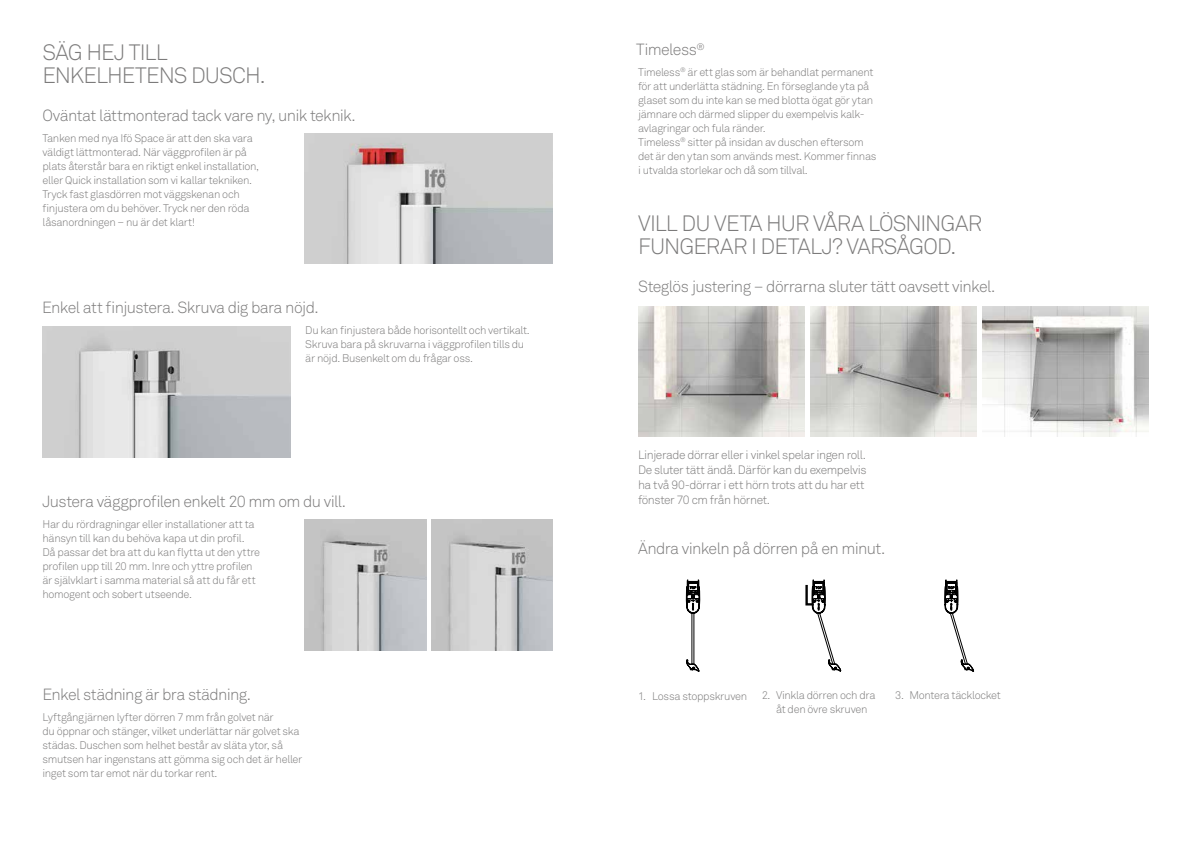
<style>
.page{position:relative;width:1191px;height:842px;background:#fff}
.page>*{position:absolute;margin:0;border:0;box-sizing:border-box;transform-origin:0 0}
.t1{font:22px/23px "Akkurat Light Pro";letter-spacing:-.04em;color:#7c7b7b}
.t2{font:16px "Akkurat Light Pro";letter-spacing:-.04em;color:#7c7b7b}
.t3{font:12px/15px "Akkurat Light Pro";letter-spacing:-.035em;color:#7c7b7b}
.t4{font:11px/14px "Akkurat Light Pro";letter-spacing:-.03em;color:#7c7b7b}
</style>
<div class="page">
<img style="left:305px;top:134px;width:248px;height:130px">
<img style="left:432px;top:520px;width:121px;height:130px">
<img style="left:305px;top:520px;width:121px;height:130px">
<img style="left:43px;top:327px;width:248px;height:130px">
<img style="left:638px;top:306px;width:166px;height:130px">
<img style="left:810px;top:306px;width:166px;height:130px">
<img style="left:982px;top:306px;width:166px;height:130px">
<svg style="left:686px;top:580px;width:14px;height:33px"></svg>
<svg style="left:686px;top:660px;width:13px;height:12px"></svg>
<svg style="left:805px;top:580px;width:36px;height:92px"></svg>
<svg style="left:944px;top:580px;width:29px;height:92px"></svg>
<h1 class="t1" style="left:43px;top:41px;width:225px">SÄG HEJ TILL<br>ENKELHETENS DUSCH.</h1>
<h2 class="t2" style="left:43px;top:106px;width:315px">Oväntat lättmonterad tack vare ny, unik teknik.</h2>
<p class="t4" style="left:43px;top:131px;width:218px">Tanken med nya Ifö Space är att den ska vara väldigt lättmonterad. När väggprofilen är på plats återstår bara en riktigt enkel installation, eller Quick installation som vi kallar tekniken.<br>Tryck fast glasdörren mot väggskenan och finjustera om du behöver. Tryck ner den röda låsanordningen – nu är det klart!</p>
<h2 class="t2" style="left:42px;top:298px;width:278px">Enkel att finjustera. Skruva dig bara nöjd.</h2>
<p class="t4" style="left:305px;top:324px;width:226px">Du kan finjustera både horisontellt och vertikalt.<br>Skruva bara på skruvarna i väggprofilen tills du är nöjd. Busenkelt om du frågar oss.</p>
<h2 class="t2" style="left:43px;top:491px;width:305px">Justera väggprofilen enkelt 20 mm om du vill.</h2>
<p class="t4" style="left:43px;top:517px;width:219px">Har du rördragningar eller installationer att ta hänsyn till kan du behöva kapa ut din profil.<br>Då passar det bra att du kan flytta ut den yttre profilen upp till 20 mm. Inre och yttre profilen är självklart i samma material så att du får ett homogent och sobert utseende.</p>
<h2 class="t2" style="left:43px;top:684px;width:210px">Enkel städning är bra städning.</h2>
<p class="t4" style="left:43px;top:710px;width:261px">Lyftgångjärnen lyfter dörren 7 mm från golvet när<br>du öppnar och stänger, vilket underlättar när golvet ska städas. Duschen som helhet består av släta ytor, så smutsen har ingenstans att gömma sig och det är heller inget som tar emot när du torkar rent.</p>
<h2 class="t2" style="left:636px;top:40px;width:70px">Timeless<sup>®</sup></h2>
<p class="t4" style="left:638px;top:65px;width:240px">Timeless<sup>®</sup> är ett glas som är behandlat permanent för att underlätta städning. En förseglande yta på glaset som du inte kan se med blotta ögat gör ytan jämnare och därmed slipper du exempelvis kalk&shy;avlagringar och fula ränder.<br>Timeless<sup>®</sup> sitter på insidan av duschen eftersom det är den ytan som används mest. Kommer finnas i utvalda storlekar och då som tillval.</p>
<h1 class="t1" style="left:638px;top:212px;width:346px">VILL DU VETA HUR VÅRA LÖSNINGAR<br>FUNGERAR I DETALJ? VARSÅGOD.</h1>
<h2 class="t2" style="left:638px;top:277px;width:359px">Steglös justering – dörrarna sluter tätt oavsett vinkel.</h2>
<p class="t3" style="left:638px;top:448px;width:230px">Linjerade dörrar eller i vinkel spelar ingen roll.<br>De sluter tätt ändå. Därför kan du exempelvis ha två 90-dörrar i ett hörn trots att du har ett fönster 70 cm från hörnet.</p>
<h2 class="t2" style="left:638px;top:538px;width:249px">Ändra vinkeln på dörren på en minut.</h2>
<p class="t4" style="left:638px;top:689px;width:111px">1. Lossa stoppskruven</p>
<p class="t4" style="left:762px;top:688px;width:115px;text-align:center">2. Vinkla dörren och dra åt den övre skruven</p>
<p class="t4" style="left:895px;top:688px;width:107px">3. Montera täcklocket</p>
</div>
